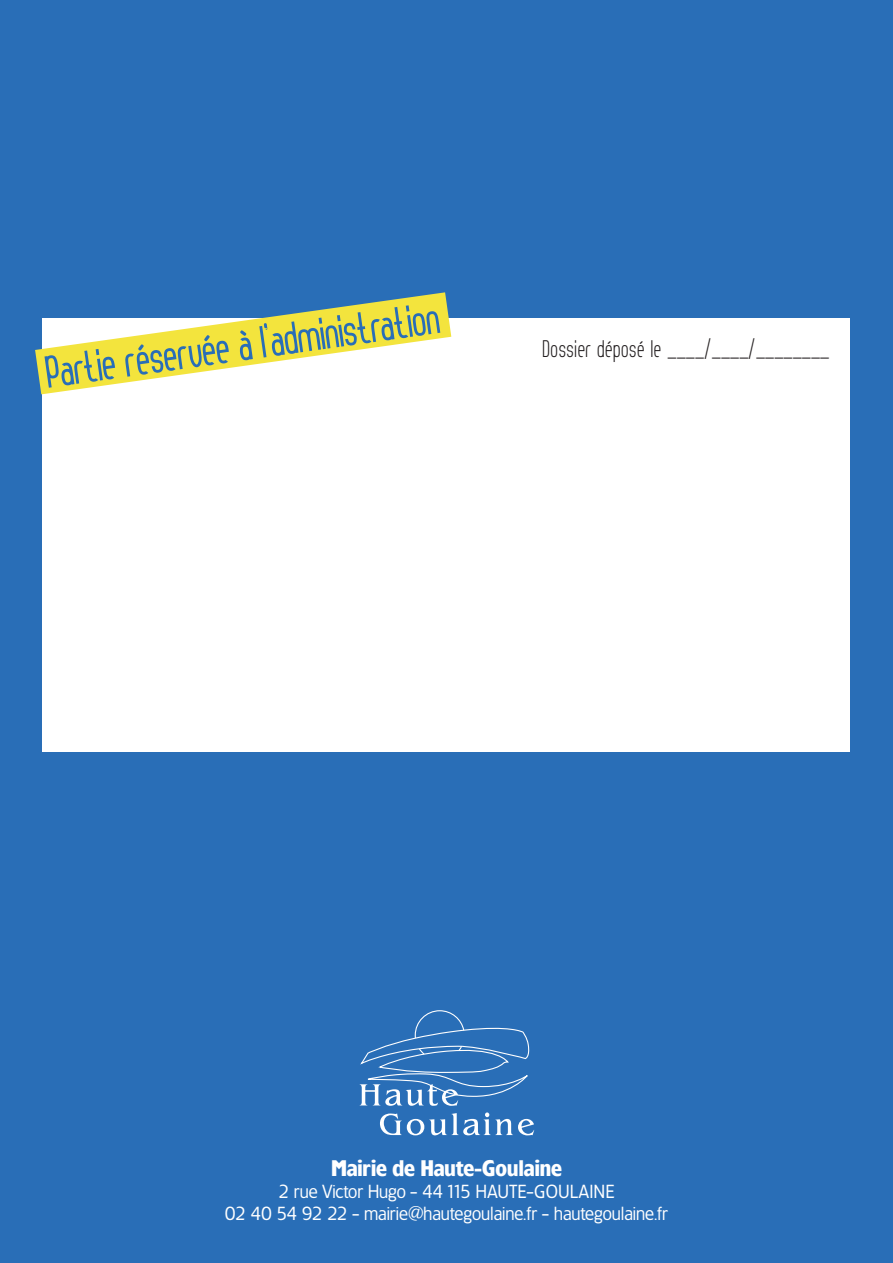
<style>
.page{position:relative;width:893px;height:1263px;background:#fff}
.page>*{position:absolute;margin:0;border:0;box-sizing:border-box;transform-origin:0 0}
.t1{font:700 45px "Thorup Sans";color:#296eb7}
.t2{font:24px "Thorup Sans";letter-spacing:.025em;color:#231f20}
.t3{font:700 21px "TF Forever";color:#fff}
.t4{font:18px "TF Forever";color:#fff}
</style>
<div class="page">
<div style="left:1px;top:1px;width:892px;height:1262px;background:#296eb7"></div>
<svg style="left:360px;top:1010px;width:170px;height:96px"></svg>
<svg style="left:380px;top:1112px;width:154px;height:23px"></svg>
<div style="left:43px;top:318px;width:807px;height:434px;background:#fff"></div>
<svg style="left:35px;top:292px;width:416px;height:102px"></svg>
<p class="t1" style="left:43px;top:348px;width:399px;rotate:-8deg">Partie réservée à l’administration</p>
<p class="t2" style="left:543px;top:336px;width:288px">Dossier déposé le ____/____/________</p>
<p class="t3" style="left:331px;top:1155px;width:232px">Mairie de Haute-Goulaine</p>
<p class="t4" style="left:278px;top:1181px;width:338px">2 rue Victor Hugo - 44 115 HAUTE-GOULAINE</p>
<p class="t4" style="left:225px;top:1203px;width:445px">02 40 54 92 22 - mairie@hautegoulaine.fr - hautegoulaine.fr</p>
</div>
